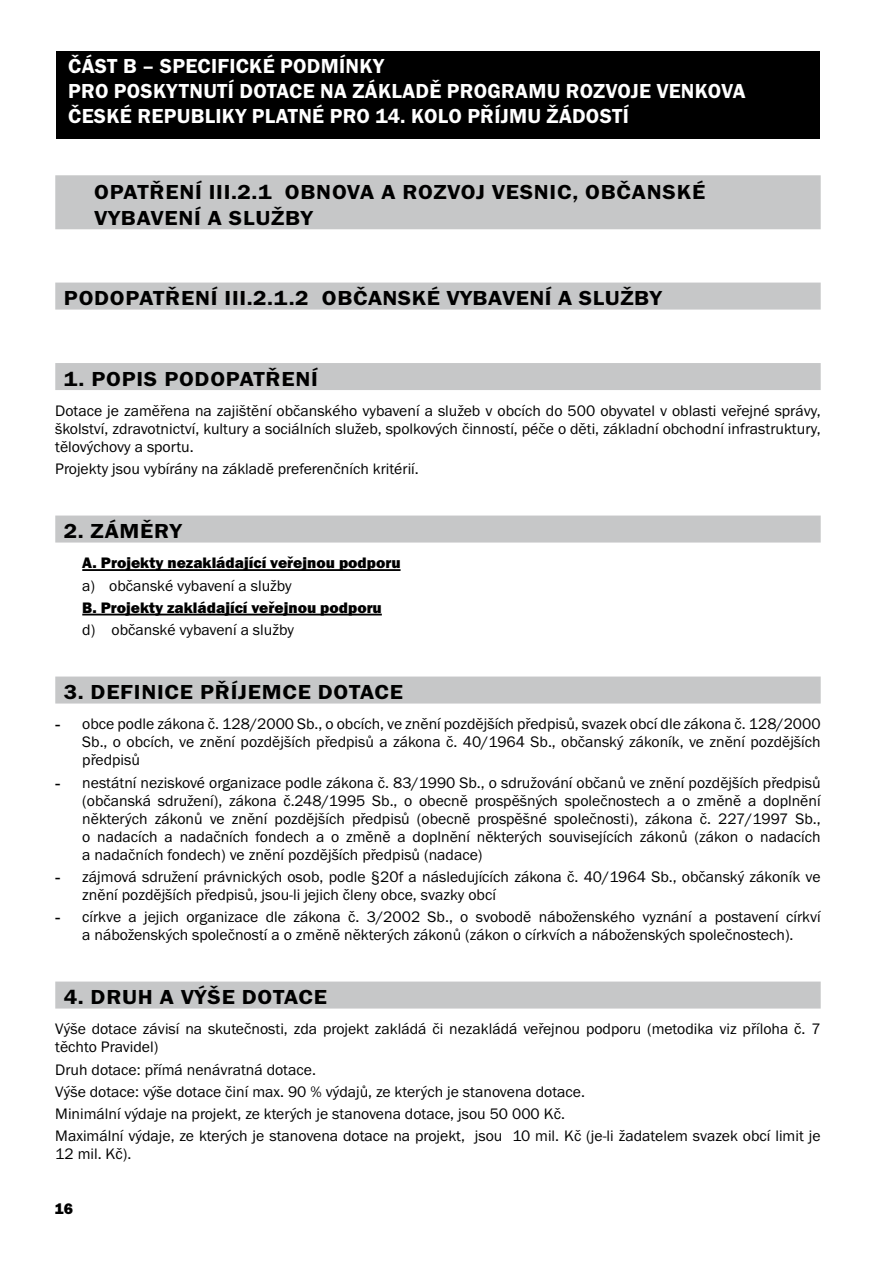
<style>
.page{position:relative;width:893px;height:1263px;background:#fff}
.page>*{position:absolute;margin:0;border:0;box-sizing:border-box;transform-origin:0 0}
.t1{font:21px/25.2px "Franklin Got Itc TOT Dem";letter-spacing:.035em;color:#000;scale:1.1 1}
.t2{font:21px/25.2px "Franklin Got Itc TOT Dem";letter-spacing:.015em;color:#fff}
.t3{font:15.75px/18px "Franklin Got Itc TOT Boo";color:#000;text-align:justify}
.t4{font:15.75px "Franklin Got Itc TOT Hea";color:#000}
.s1{font-family:"Times New Roman";font-weight:700}
</style>
<div class="page">
<div style="left:56px;top:51px;width:764px;height:88px;background:#000"></div>
<div style="left:55px;top:175px;width:766px;height:54px;background:#c6c7c8"></div>
<div style="left:55px;top:283px;width:766px;height:27px;background:#c6c7c8"></div>
<div style="left:55px;top:363px;width:766px;height:27px;background:#c6c7c8"></div>
<div style="left:55px;top:515px;width:766px;height:27px;background:#c6c7c8"></div>
<hr style="left:82px;top:569px;width:319px;height:2px;background:#000">
<hr style="left:82px;top:614px;width:300px;height:1px;background:#000">
<div style="left:55px;top:676px;width:766px;height:27px;background:#c6c7c8"></div>
<div style="left:55px;top:981px;width:766px;height:27px;background:#c6c7c8"></div>
<h1 class="t2" style="left:68px;top:53px;width:679px">ČÁST B – SPECIFICKÉ PODMÍNKY<br>PRO POSKYTNUTÍ DOTACE NA ZÁKLADĚ PROGRAMU ROZVOJE VENKOVA<br>ČESKÉ REPUBLIKY PLATNÉ PRO 14. KOLO PŘÍJMU ŽÁDOSTÍ</h1>
<h1 class="t1" style="left:94px;top:180px;width:557px;text-indent:-31px">OPATŘENÍ III .2.1 OBNOVA A ROZVOJ VESNIC, OBČANSKÉ<br>VYBAVENÍ A SLUŽBY</h1>
<h1 class="t1" style="left:64px;top:286px;width:249px">PODOPATŘENÍ III .2.1.2 OBČ</h1>
<h1 class="t1" style="left:368px;top:286px;width:269px">ANSKÉ VYBAVENÍ A SLUŽBY</h1>
<h1 class="t1" style="left:64px;top:366px;width:232px">1. POPIS PODOPATŘENÍ</h1>
<p class="t3" style="left:55px;top:402px;width:767px">Dotace je zaměřena na zajištění občanského vybavení a služeb v obcích do 500 obyvatel v oblasti veřejné správy, školství, zdravotnictví, kultury a sociálních služeb, spolkových činností, péče o děti, základní obchodní infrastruktury, tělovýchovy a sportu.</p>
<p class="t3" style="left:55px;top:460px;width:365px">Projekty jsou vybírány na základě preferenčních kritérií.</p>
<h1 class="t1" style="left:64px;top:519px;width:109px">2. ZÁMĚRY</h1>
<p class="t4" style="left:82px;top:554px;width:320px">A. Projekty nezakládající veřejnou podporu</p>
<p class="t3" style="left:82px;top:577px;width:211px">a) občanské vybavení a služby</p>
<p class="t4" style="left:82px;top:598px;width:301px">B. Projekty zakládající veřejnou podporu</p>
<p class="t3" style="left:82px;top:621px;width:213px">d) občanské vybavení a služby</p>
<h1 class="t1" style="left:64px;top:680px;width:310px">3. DEFINICE PŘÍJEMCE DOTACE</h1>
<p class="t3" style="left:82px;top:715px;width:740px;text-indent:-27px"><span class="s1">-</span> obce podle zákona č. 128/2000 Sb., o obcích, ve znění pozdějších předpisů, svazek obcí dle zákona č. 128/2000<br>Sb., o obcích, ve znění pozdějších předpisů a zákona č. 40/1964 Sb., občanský zákoník, ve znění pozdějších předpisů</p>
<p class="t3" style="left:82px;top:774px;width:740px;text-indent:-27px"><span class="s1">-</span> nestátní neziskové organizace podle zákona č. 83/1990 Sb., o sdružování občanů ve znění pozdějších předpisů (občanská sdružení), zákona č.248/1995 Sb., o obecně prospěšných společnostech a o změně a doplnění některých zákonů ve znění pozdějších předpisů (obecně prospěšné společnosti), zákona č. 227/1997 Sb., o nadacích a nadačních fondech a o změně a doplnění některých souvisejících zákonů (zákon o nadacích a nadačních fondech) ve znění pozdějších předpisů (nadace)</p>
<p class="t3" style="left:82px;top:868px;width:740px;text-indent:-27px"><span class="s1">-</span> zájmová sdružení právnických osob, podle §20f a následujících zákona č. 40/1964 Sb., občanský zákoník ve znění pozdějších předpisů, jsou-li jejich členy obce, svazky obcí</p>
<p class="t3" style="left:55px;top:908px;width:767px;text-align:center"><span class="s1">-</span> církve a jejich organizace dle zákona č. 3/2002 Sb., o svobodě náboženského vyznání a postavení církví a náboženských společností a o změně některých zákonů (zákon o církvích a náboženských společnostech).</p>
<h1 class="t1" style="left:64px;top:985px;width:241px">4. DRUH A VÝŠE DOTACE</h1>
<p class="t3" style="left:55px;top:1020px;width:767px">Výše dotace závisí na skutečnosti, zda projekt zakládá či nezakládá veřejnou podporu (metodika viz příloha č. 7 těchto Pravidel)</p>
<p class="t3" style="left:55px;top:1058px;width:767px;line-height:22.2px;text-align:left">Druh dotace: přímá nenávratná dotace.<br>Výše dotace: výše dotace činí max. 90 % výdajů, ze kterých je stanovena dotace.<br>Minimální výdaje na projekt, ze kterých je stanovena dotace, jsou 50 000 Kč.<br>Maximální výdaje, ze kterých je stanovena dotace na projekt, jsou 10 mil. Kč (je-li žadatelem svazek obcí limit je</p>
<p class="t3" style="left:55px;top:1145px;width:78px">12 mil. Kč).</p>
<p class="t4" style="left:54px;top:1199px;width:20px">16</p>
</div>
